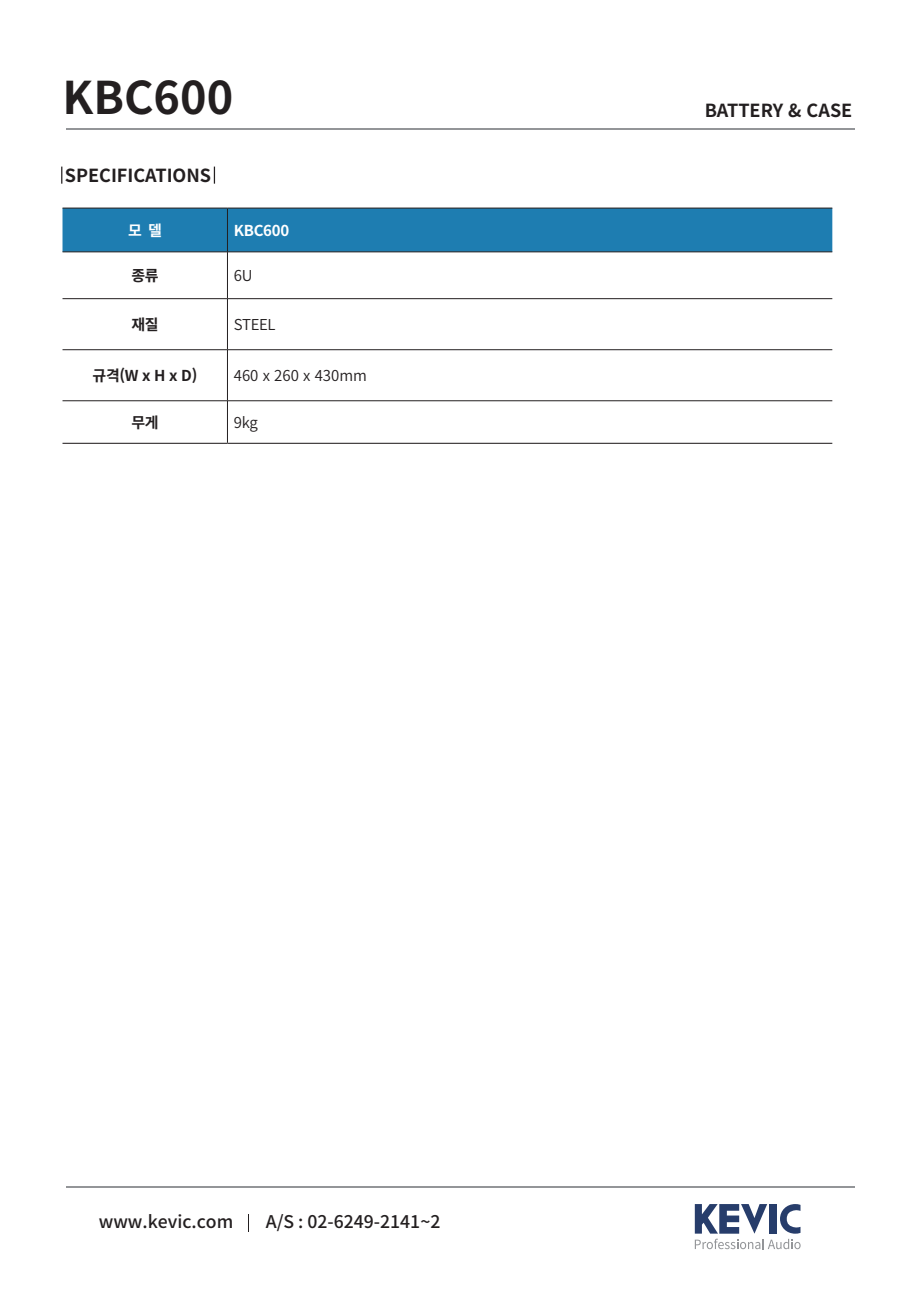
<style>
.page{position:relative;width:919px;height:1289px;background:#fff}
.page>*{position:absolute;margin:0;border:0;box-sizing:border-box;transform-origin:0 0}
.t1{font:700 45px "Noto Sans CJ Kkr";color:#231f20}
.t2{font:700 18px "Noto Sans CJ Kkr";color:#231f20}
.t3{font:500 17.4px "Noto Sans CJ Kkr";color:#231f20}
.t4{font:600 15px "Noto Sans CJ Kkr";color:#231f20}
.t5{font:700 15px "Noto Sans CJ Kkr";letter-spacing:-.02em;color:#231f20}
.t6{font:700 15px "Noto Sans CJ Kkr";letter-spacing:-.02em;color:#fff}
</style>
<div class="page">
<svg style="left:694px;top:1204px;width:106px;height:45px"></svg>
<svg style="left:248px;top:1214px;width:1px;height:17px"></svg>
<hr style="left:66px;top:128px;width:788px;height:2px;background:#939598">
<hr style="left:66px;top:1186px;width:788px;height:2px;background:#939598">
<div style="left:62px;top:209px;width:770px;height:42px;background:#1e7db1"></div>
<hr style="left:227px;top:209px;width:1px;height:43px;background:#231f20">
<hr style="left:62px;top:251px;width:165px;height:1px;background:#231f20">
<hr style="left:227px;top:251px;width:605px;height:1px;background:#231f20">
<hr style="left:227px;top:252px;width:1px;height:46px;background:#231f20">
<hr style="left:62px;top:298px;width:165px;height:1px;background:#231f20">
<hr style="left:227px;top:298px;width:605px;height:1px;background:#231f20">
<hr style="left:227px;top:299px;width:1px;height:50px;background:#231f20">
<hr style="left:62px;top:349px;width:165px;height:1px;background:#231f20">
<hr style="left:227px;top:349px;width:605px;height:1px;background:#231f20">
<hr style="left:227px;top:350px;width:1px;height:50px;background:#231f20">
<hr style="left:62px;top:400px;width:165px;height:1px;background:#231f20">
<hr style="left:227px;top:400px;width:605px;height:1px;background:#231f20">
<hr style="left:227px;top:401px;width:1px;height:42px;background:#231f20">
<hr style="left:62px;top:207px;width:165px;height:2px;background:#231f20">
<hr style="left:227px;top:207px;width:605px;height:2px;background:#231f20">
<hr style="left:62px;top:443px;width:165px;height:1px;background:#231f20">
<hr style="left:227px;top:443px;width:605px;height:1px;background:#231f20">
<svg style="left:61px;top:167px;width:1px;height:17px"></svg>
<svg style="left:214px;top:167px;width:1px;height:17px"></svg>
<h1 class="t1" style="left:62px;top:72px;width:172px">KBC600</h1>
<p class="t2" style="left:65px;top:165px;width:148px">SPECIFICATIONS</p>
<p class="t6" style="left:128px;top:222px;width:35px">모 델</p>
<p class="t6" style="left:234px;top:222px;width:57px">KBC600</p>
<p class="t5" style="left:131px;top:267px;width:29px">종류</p>
<p class="t4" style="left:234px;top:267px;width:20px">6U</p>
<p class="t5" style="left:131px;top:316px;width:29px">재질</p>
<p class="t4" style="left:234px;top:316px;width:43px">STEEL</p>
<p class="t5" style="left:93px;top:367px;width:106px">규격(W x H x D)</p>
<p class="t4" style="left:234px;top:367px;width:135px">460 x 260 x 430mm</p>
<p class="t5" style="left:131px;top:414px;width:29px">무게</p>
<p class="t4" style="left:234px;top:414px;width:25px">9kg</p>
<p class="t2" style="left:704px;top:100px;width:149px">BATTERY &amp; CASE</p>
<p class="t3" style="left:99px;top:1211px;width:136px">www.kevic.com</p>
<p class="t3" style="left:266px;top:1211px;width:176px">A/S : 02-6249-2141~2</p>
</div>
